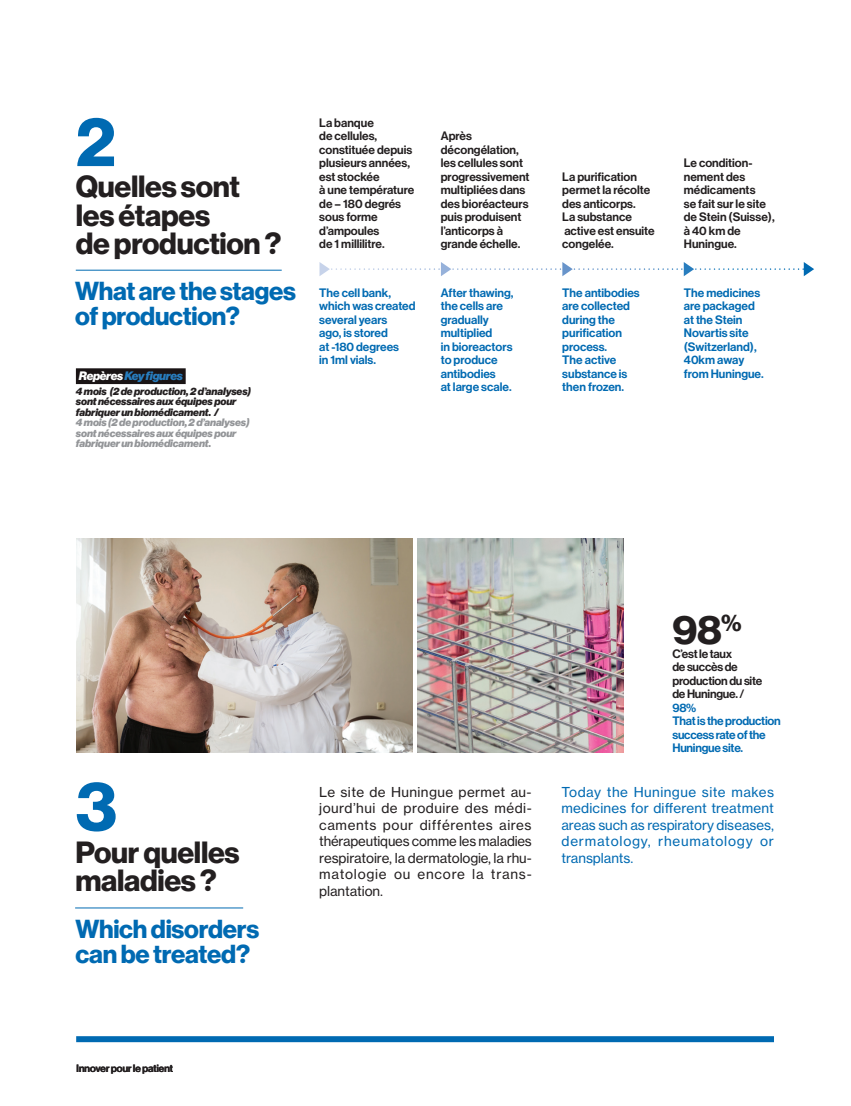
<style>
.page{position:relative;width:851px;height:1106px;background:#fff}
.page>*{position:absolute;margin:0;border:0;box-sizing:border-box;transform-origin:0 0}
.t1{font:700 69px "Volta Modern Display 75";color:#006ab2}
.t2{font:700 40.5px "Volta Modern Display 75";color:#231f20}
.t3{font:700 30px/28.5px "Volta Modern Display 75";letter-spacing:-.01em;color:#231f20}
.t4{font:700 25.5px "Volta Modern Display 75";letter-spacing:-.01em;color:#006ab2}
.t5{font:13.5px/16.5px "Volta Modern Text 55 Roman";letter-spacing:-.005em;color:#006ab2;text-align:justify}
.t6{font:13.5px/16.5px "Volta Modern Text 55 Roman";letter-spacing:.015em;color:#231f20;text-align:justify}
.t7{font:13.5px/16.5px "Volta Modern Text 55 Roman";letter-spacing:.055em;color:#231f20}
.t8{font:13.5px "Volta Modern Text 55 Roman";letter-spacing:.035em;color:#231f20}
.t9{font:500 12px/13.5px "Volta Modern Display 65";color:#231f20}
.t10{font:500 12px/13.5px "Volta Modern Display 65";color:#006ab2}
.t11{font:500 12px/13.5px "Volta Modern Display 65";letter-spacing:-.02em;color:#231f20}
.t12{font:500 12px/13.5px "Volta Modern Display 65";letter-spacing:-.02em;color:#006ab2}
.t13{font:12px "Volta Modern Display 96 Black Ita";letter-spacing:-.025em;color:#287dbe}
.t14{font:10.5px/10.5px "Volta Modern Display 96 Black Ita";letter-spacing:-.01em;color:#939598}
.t15{font:10.5px "Volta Modern Display 96 Black Ita";letter-spacing:-.01em;color:#231f20}
.t16{font:500 10.5px "Volta Modern Display 65";letter-spacing:-.02em;color:#231f20}
.s1{color:#fff}
.s2{color:#231f20}
.s3{color:#006ab2}
</style>
<div class="page">
<div style="left:76px;top:1036px;width:697px;height:6px;background:#006ab2"></div>
<hr style="left:76px;top:270px;width:206px;height:1px;background:#006ab2">
<img style="left:77px;top:539px;width:335px;height:213px">
<img style="left:417px;top:539px;width:206px;height:213px">
<hr style="left:75px;top:907px;width:168px;height:1px;background:#006ab2">
<div style="left:76px;top:368px;width:110px;height:16px;background:#1a1415"></div>
<svg style="left:319px;top:262px;width:495px;height:14px"></svg>
<p class="t1" style="left:76px;top:102px;width:42px">2</p>
<p class="t3" style="left:76px;top:173px;width:207px">Quelles sont les étapes<br>de production ?</p>
<p class="t4" style="left:75px;top:276px;width:222px">What are the stages</p>
<p class="t4" style="left:75px;top:301px;width:166px">of production?</p>
<p class="t13" style="left:79px;top:369px;width:106px"><span class="s1">Repères</span> Key figures</p>
<p class="t15" style="left:76px;top:385px;width:177px">4 mois (2 de production, 2 d’analyses)</p>
<p class="t15" style="left:76px;top:395px;width:162px">sont nécessaires aux équipes pour</p>
<p class="t14" style="left:76px;top:407px;width:175px"><span class="s2">fabriquer un biomédicament. /<br></span>4 mois (2 de production, 2 d’analyses)</p>
<p class="t14" style="left:76px;top:428px;width:162px">sont nécessaires aux équipes pour</p>
<p class="t14" style="left:76px;top:438px;width:137px">fabriquer un biomédicament.</p>
<p class="t9" style="left:319px;top:116px;width:56px">La banque</p>
<p class="t9" style="left:319px;top:129px;width:94px">de cellules, constituée depuis plusieurs années, est stockée</p>
<p class="t9" style="left:319px;top:183px;width:97px">à une température de – 180 degrés sous forme d’ampoules</p>
<p class="t9" style="left:319px;top:237px;width:67px">de 1 millilitre.</p>
<p class="t10" style="left:319px;top:286px;width:98px">The cell bank, which was created</p>
<p class="t10" style="left:319px;top:313px;width:70px">several years</p>
<p class="t10" style="left:319px;top:326px;width:70px">ago, is stored</p>
<p class="t10" style="left:319px;top:340px;width:81px">at -180 degrees</p>
<p class="t10" style="left:319px;top:353px;width:58px">in 1ml vials.</p>
<p class="t9" style="left:440px;top:129px;width:80px">Après décongélation,</p>
<p class="t9" style="left:440px;top:156px;width:90px">les cellules sont progressivement multipliées dans des bioréacteurs puis produisent l’anticorps à</p>
<p class="t9" style="left:440px;top:237px;width:81px">grande échelle.</p>
<p class="t10" style="left:440px;top:286px;width:74px">After thawing,</p>
<p class="t10" style="left:440px;top:299px;width:64px">the cells are gradually</p>
<p class="t10" style="left:440px;top:326px;width:53px">multiplied</p>
<p class="t10" style="left:440px;top:340px;width:73px">in bioreactors</p>
<p class="t10" style="left:440px;top:353px;width:58px">to produce antibodies</p>
<p class="t10" style="left:440px;top:380px;width:72px">at large scale.</p>
<p class="t9" style="left:562px;top:170px;width:89px">La purification permet la récolte des anticorps.</p>
<p class="t9" style="left:562px;top:210px;width:71px">La substance</p>
<p class="t9" style="left:562px;top:224px;width:94px">active est ensuite congelée.</p>
<p class="t10" style="left:562px;top:286px;width:79px">The antibodies</p>
<p class="t10" style="left:562px;top:299px;width:69px">are collected</p>
<p class="t10" style="left:562px;top:313px;width:61px">during the purification process.</p>
<p class="t10" style="left:562px;top:353px;width:67px">The active substance is</p>
<p class="t10" style="left:562px;top:380px;width:63px">then frozen.</p>
<p class="t9" style="left:683px;top:156px;width:73px">Le condition&shy;nement des médicaments</p>
<p class="t9" style="left:683px;top:197px;width:83px">se fait sur le site</p>
<p class="t9" style="left:683px;top:210px;width:92px">de Stein (Suisse),</p>
<p class="t9" style="left:683px;top:224px;width:58px">à 40 km de<br>Huningue.</p>
<p class="t10" style="left:683px;top:286px;width:78px">The medicines</p>
<p class="t10" style="left:683px;top:299px;width:72px">are packaged</p>
<p class="t10" style="left:683px;top:313px;width:60px">at the Stein</p>
<p class="t10" style="left:683px;top:326px;width:74px">Novartis site (Switzerland),<br>40km away</p>
<p class="t10" style="left:683px;top:367px;width:81px">from Huningue.</p>
<p class="t2" style="left:672px;top:606px;width:71px">98<sup>%</sup></p>
<p class="t11" style="left:672px;top:647px;width:61px">C’est le taux</p>
<p class="t11" style="left:672px;top:660px;width:91px">de succès de production du site</p>
<p class="t11" style="left:672px;top:687px;width:74px">de Huningue. /<br><span class="s3">98%</span></p>
<p class="t12" style="left:672px;top:714px;width:110px">That is the production success rate of the<br>Huningue site.</p>
<p class="t1" style="left:76px;top:766px;width:43px">3</p>
<p class="t6" style="left:319px;top:783px;width:214px">Le site de Huningue permet au-</p>
<p class="t8" style="left:319px;top:800px;width:214px">jourd’hui de produire des médi-</p>
<p class="t6" style="left:319px;top:816px;width:214px">caments pour différentes aires thérapeutiques comme les maladies respiratoire, la dermatologie, la rhu-</p>
<p class="t7" style="left:319px;top:866px;width:214px">matologie ou encore la trans&shy;plantation.</p>
<p class="t5" style="left:561px;top:783px;width:214px">Today the Huningue site makes medicines for different treatment areas such as respiratory diseases, dermatology, rheumatology or</p>
<p class="t3" style="left:75px;top:838px;width:166px">Pour quelles</p>
<p class="t5" style="left:561px;top:849px;width:73px">transplants.</p>
<p class="t3" style="left:75px;top:867px;width:143px">maladies ?</p>
<p class="t4" style="left:75px;top:914px;width:185px">Which disorders</p>
<p class="t4" style="left:75px;top:939px;width:176px">can be treated?</p>
<p class="t16" style="left:77px;top:1062px;width:98px">Innover pour le patient</p>
</div>
